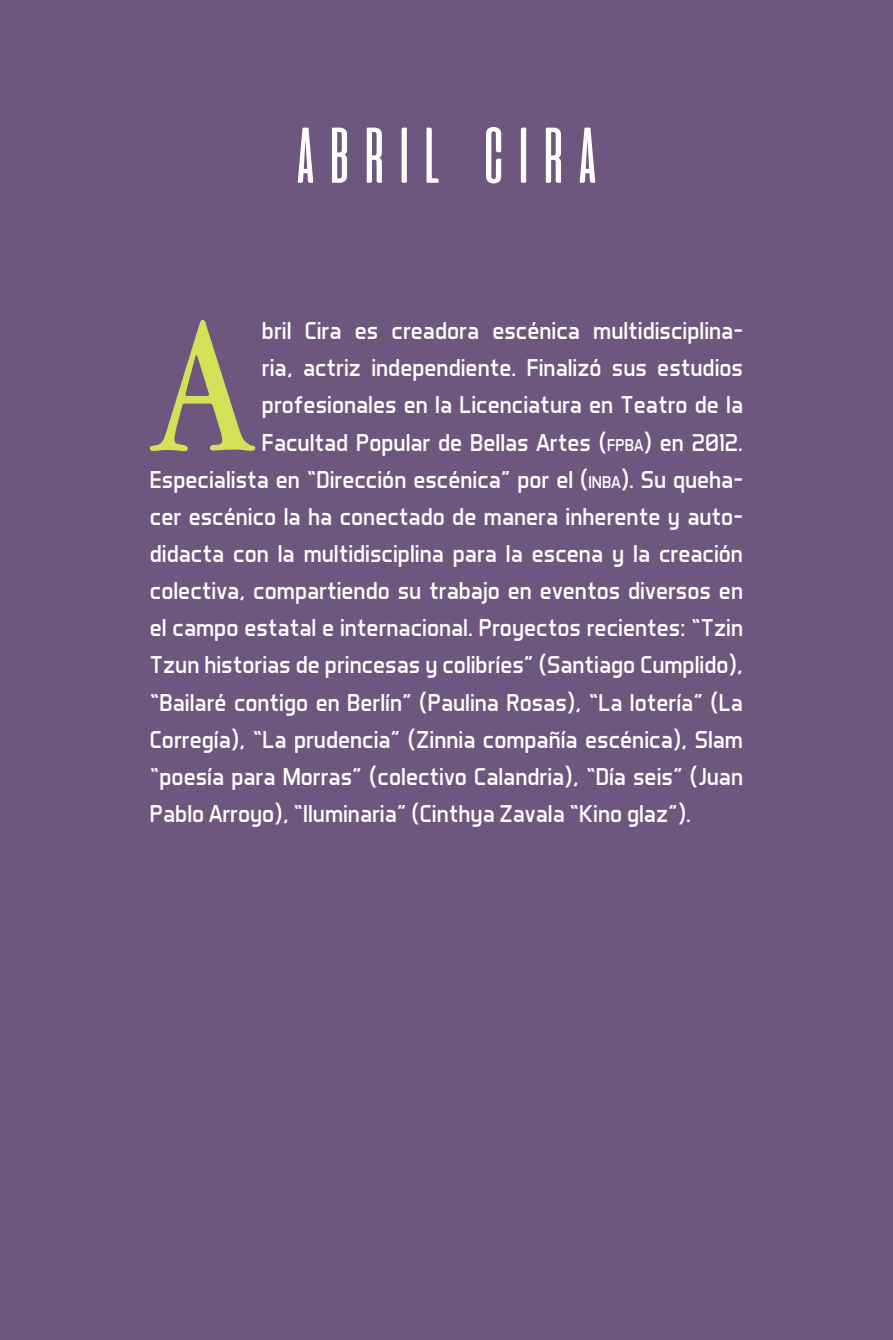
<style>
.page{position:relative;width:893px;height:1340px;background:#fff}
.page>*{position:absolute;margin:0;border:0;box-sizing:border-box;transform-origin:0 0}
.t1{font:201.6px "Apple Garamond";color:#d1e258}
.t2{font:78.75px "aliensandcows";color:#fff}
.t3{font:24.75px "Aero Matics";color:#fff}
.s1{font-size:17.32px}
</style>
<div class="page">
<div style="left:0;top:0;width:893px;height:1339px;background:#6d577e"></div>
<h2 class="t2" style="left:289px;top:114px;width:317px">ABRIL CIRA</h2>
<h1 class="t1" style="left:157px;top:266px;width:94px">A</h1>
<p class="t3" style="left:262px;top:316px;width:483px">bril Cira es creadora escénica multidisciplina-</p>
<p class="t3" style="left:262px;top:353px;width:483px">ria, actriz independiente. Finalizó sus estudios</p>
<p class="t3" style="left:262px;top:390px;width:483px">profesionales en la Licenciatura en Teatro de la</p>
<p class="t3" style="left:262px;top:427px;width:483px">Facultad Popular de Bellas Artes (<span class="s1">FPBA</span>) en 2012.</p>
<p class="t3" style="left:150px;top:464px;width:595px">Especialista en “Dirección escénica” por el (<span class="s1">INBA</span>). Su queha-</p>
<p class="t3" style="left:150px;top:502px;width:595px">cer escénico la ha conectado de manera inherente y auto-</p>
<p class="t3" style="left:150px;top:539px;width:595px">didacta con la multidisciplina para la escena y la creación</p>
<p class="t3" style="left:150px;top:576px;width:595px">colectiva, compartiendo su trabajo en eventos diversos en</p>
<p class="t3" style="left:150px;top:613px;width:595px">el campo estatal e internacional. Proyectos recientes: “Tzin</p>
<p class="t3" style="left:150px;top:650px;width:595px">Tzun historias de princesas y colibríes” (Santiago Cumplido),</p>
<p class="t3" style="left:150px;top:687px;width:595px">“Bailaré contigo en Berlín” (Paulina Rosas), “La lotería” (La</p>
<p class="t3" style="left:150px;top:724px;width:595px">Corregía), “La prudencia” (Zinnia compañía escénica), Slam</p>
<p class="t3" style="left:150px;top:761px;width:595px">“poesía para Morras” (colectivo Calandria), “Día seis” (Juan</p>
<p class="t3" style="left:150px;top:799px;width:543px">Pablo Arroyo), “Iluminaria” (Cinthya Zavala “Kino glaz”).</p>
</div>
